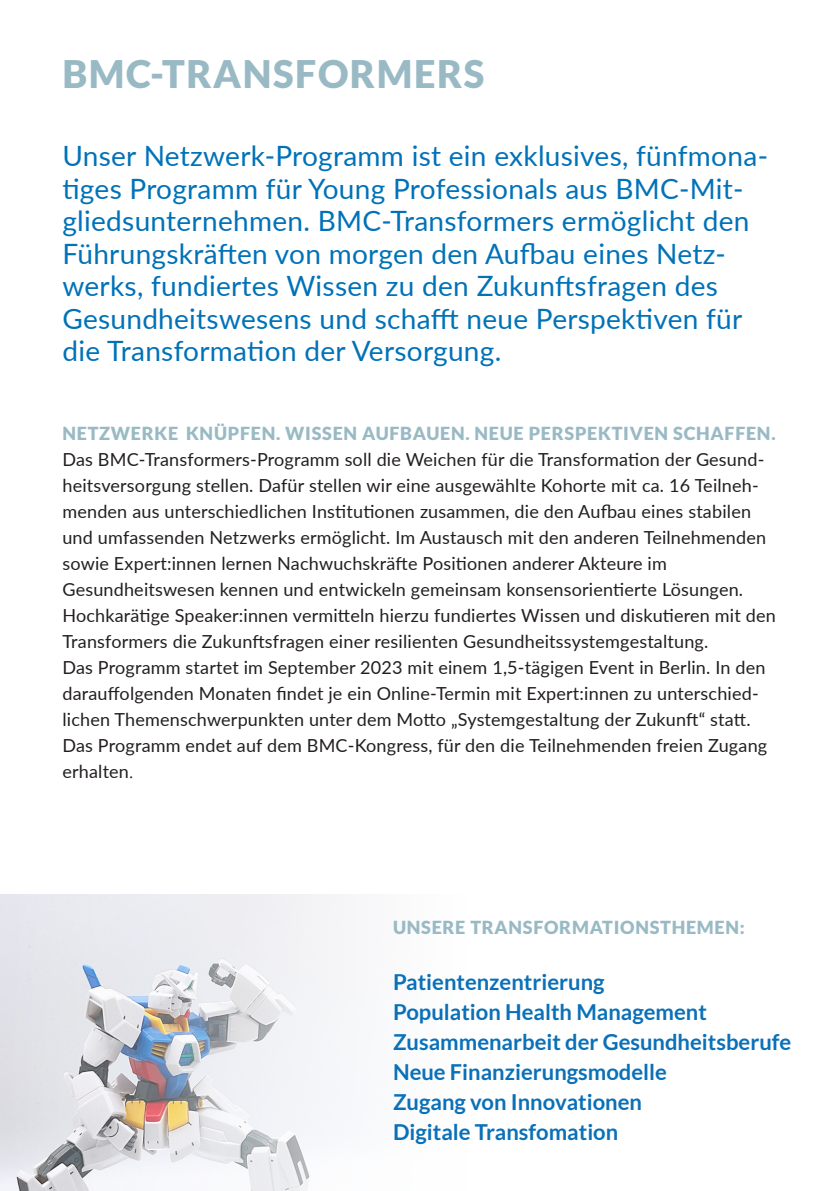
<style>
.page{position:relative;width:840px;height:1191px;background:#fff}
.page>*{position:absolute;margin:0;border:0;box-sizing:border-box;transform-origin:0 0}
.Headline_1_19pt_dunk{font:900 38px "Lato";letter-spacing:.04em;color:#99bac4}
.Introtext_14pt_dunke{font:28px/32.4px "Lato";letter-spacing:.01em;color:#0072b8}
.Fließtext_Bulletpoin{font:700 22px/30px "Lato";color:#0a70b8}
.Fließtext_9pt_schwar{font:18px/26px "Lato";letter-spacing:.01em;color:#231f20}
.Headline_3_9pt_dunke{font:900 18px "Lato";letter-spacing:.04em;color:#99bac4}
.s1{font-family:"Malgun Gothic"}
</style>
<div class="page">
<img style="left:0;top:894px;width:348px;height:297px">
<p class="Headline_1_19pt_dunk" style="left:62px;top:52px;width:423px">BMC-TRANSFORMERS</p>
<p class="Introtext_14pt_dunke" style="left:62px;top:139px;width:706px">Unser Netzwerk-Programm ist ein exklusives, fünfmona&shy;tiges Programm für Young Professionals aus BMC-Mit&shy;gliedsunternehmen. BMC-Transformers ermöglicht den Führungskräften von morgen den Aufbau eines Netz&shy;werks, fundiertes Wissen zu den Zukunftsfragen des Gesundheitswesens und schafft neue Perspektiven für die Transformation der Versorgung.</p>
<p class="Headline_3_9pt_dunke" style="left:62px;top:422px;width:714px">NETZWERKE KNÜPFEN. WISSEN AUFBAUEN. NEUE PERSPEKTIVEN SCHAFFEN.</p>
<p class="Fließtext_9pt_schwar" style="left:62px;top:445px;width:704px">Das BMC-Transformers-Programm soll die Weichen für die Transformation der Gesund&shy;heitsversorgung stellen. Dafür stellen wir eine ausgewählte Kohorte mit ca. 16 Teilneh&shy;menden aus unterschiedlichen Institutionen zusammen, die den Aufbau eines stabilen und umfassenden Netzwerks ermöglicht. Im Austausch mit den anderen Teilnehmenden</p>
<p class="Fließtext_9pt_schwar" style="left:62px;top:549px;width:605px">sowie Expert:innen lernen Nachwuchskräfte Positionen anderer Akteure im</p>
<p class="Fließtext_9pt_schwar" style="left:62px;top:575px;width:682px">Gesundheitswesen kennen und entwickeln gemeinsam konsensorientierte Lösungen.</p>
<p class="Fließtext_9pt_schwar" style="left:62px;top:601px;width:714px">Hochkarätige Speaker:innen vermitteln hierzu fundiertes Wissen und diskutieren mit den</p>
<p class="Fließtext_9pt_schwar" style="left:62px;top:627px;width:647px">Transformers die Zukunftsfragen einer resilienten Gesundheitssystemgestaltung.</p>
<p class="Fließtext_9pt_schwar" style="left:62px;top:653px;width:704px">Das Programm startet im September 2023 mit einem 1,5-tägigen Event in Berlin. In den</p>
<p class="Fließtext_9pt_schwar" style="left:62px;top:679px;width:697px">darauffolgenden Monaten findet je ein Online-Termin mit Expert:innen zu unterschied&shy;lichen Themenschwerpunkten unter dem Motto „Systemgestaltung der Zukunft“ statt.</p>
<p class="Fließtext_9pt_schwar" style="left:62px;top:731px;width:706px">Das Programm endet auf dem BMC-Kongress, für den die Teilnehmenden freien Zugang</p>
<p class="Fließtext_9pt_schwar" style="left:62px;top:757px;width:72px">erhalten<span class="s1">.</span></p>
<p class="Headline_3_9pt_dunke" style="left:393px;top:916px;width:353px">UNSERE TRANSFORMATIONSTHEMEN:</p>
<p class="Fließtext_Bulletpoin" style="left:393px;top:966px;width:399px">Patientenzentrierung<br>Population Health Management<br>Zusammenarbeit der Gesundheitsberufe<br>Neue Finanzierungsmodelle<br>Zugang von Innovationen<br>Digitale Transfomation</p>
</div>
